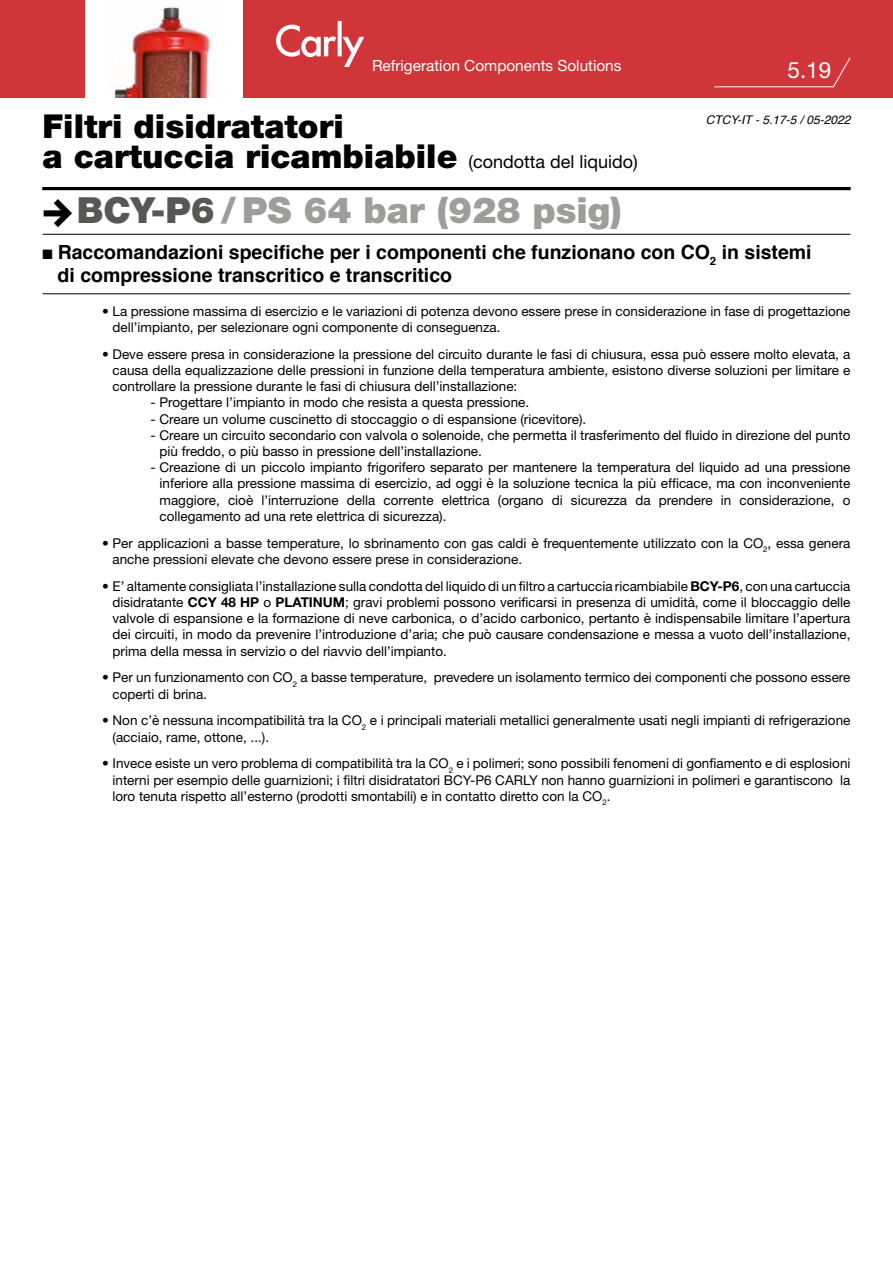
<style>
.page{position:relative;width:893px;height:1263px;background:#fff}
.page>*{position:absolute;margin:0;border:0;box-sizing:border-box;transform-origin:0 0}
.t1{font:900 36px "Helvetica Neue LT Pro";color:#9d9d9c}
.t2{font:900 33px/30px "Helvetica Neue LT Pro";color:#000}
.t3{font:22.5px "Helvetica Neue LT Pro";color:#fff}
.t4{font:700 19.5px/23.4px "Helvetica";color:#000}
.t5{font:15.3px "Helvetica Neue LT Pro";color:#fff}
.t6{font:13.5px/16.2px "Helvetica Neue LT Pro";color:#000}
.t7{font:italic 12px "Helvetica";color:#000}
.s1{font-weight:400;font-size:18px}
.s2{color:#575756}
.s3{font-weight:700}
</style>
<div class="page">
<div style="left:0;top:0;width:893px;height:98px;background:#d03639"></div>
<img style="left:276px;top:21px;width:88px;height:45px">
<svg style="left:714px;top:57px;width:137px;height:31px"></svg>
<div style="left:85px;top:0;width:157px;height:99px;background:#fff"></div>
<img style="left:114px;top:7px;width:97px;height:91px">
<hr style="left:43px;top:187px;width:807px;height:3px;background:#000">
<hr style="left:43px;top:234px;width:807px;height:1px;background:#000">
<hr style="left:43px;top:293px;width:807px;height:1px;background:#000">
<p class="t5" style="left:372px;top:56px;width:251px">Refrigeration Components Solutions</p>
<h3 class="t3" style="left:787px;top:56px;width:45px">5.19</h3>
<h2 class="t2" style="left:43px;top:111px;width:597px">Filtri disidratatori<br>a cartuccia ricambiabile <span class="s1">(condotta del liquido)</span></h2>
<h1 class="t1" style="left:77px;top:188px;width:547px"><span class="s2">BCY-P6</span> / PS 64 bar (928 psig)</h1>
<p class="t7" style="left:706px;top:110px;width:146px">CTCY-IT - 5.17-5 / 05-2022</p>
<h3 class="t4" style="left:58px;top:241px;width:755px;text-indent:-15px">■ Raccomandazioni specifiche per i componenti che funzionano con CO<sub>2</sub> in sistemi di compressione transcritico e transcritico</h3>
<p class="t6" style="left:113px;top:303px;width:739px;text-indent:-11px">• La pressione massima di esercizio e le variazioni di potenza devono essere prese in considerazione in fase di progettazione dell’impianto, per selezionare ogni componente di conseguenza.</p>
<p class="t6" style="left:113px;top:346px;width:739px;text-align:justify;text-indent:-11px">• Deve essere presa in considerazione la pressione del circuito durante le fasi di chiusura, essa può essere molto elevata, a causa della equalizzazione delle pressioni in funzione della temperatura ambiente, esistono diverse soluzioni per limitare e controllare la pressione durante le fasi di chiusura dell’installazione:</p>
<p class="t6" style="left:151px;top:394px;width:380px">- Progettare l’impianto in modo che resista a questa pressione.</p>
<p class="t6" style="left:151px;top:410px;width:437px">- Creare un volume cuscinetto di stoccaggio o di espansione (ricevitore).</p>
<p class="t6" style="left:160px;top:427px;width:692px;text-indent:-9px">- Creare un circuito secondario con valvola o solenoide, che permetta il trasferimento del fluido in direzione del punto più freddo, o più basso in pressione dell’installazione.</p>
<p class="t6" style="left:160px;top:459px;width:692px;text-align:justify;text-indent:-9px">- Creazione di un piccolo impianto frigorifero separato per mantenere la temperatura del liquido ad una pressione inferiore alla pressione massima di esercizio, ad oggi è la soluzione tecnica la più efficace, ma con inconveniente maggiore, cioè l’interruzione della corrente elettrica (organo di sicurezza da prendere in considerazione, o collegamento ad una rete elettrica di sicurezza).</p>
<p class="t6" style="left:113px;top:534px;width:739px;text-indent:-10px">• Per applicazioni a basse temperature, lo sbrinamento con gas caldi è frequentemente utilizzato con la CO<sub>2</sub>, essa genera anche pressioni elevate che devono essere prese in considerazione.</p>
<p class="t6" style="left:113px;top:577px;width:739px;text-align:justify;text-indent:-11px">• E’ altamente consigliata l’installazione sulla condotta del liquido di un filtro a cartuccia ricambiabile <span class="s3">BCY-P6</span>, con una cartuccia disidratante <span class="s3">CCY 48 HP</span> o <span class="s3">PLATINUM</span>; gravi problemi possono verificarsi in presenza di umidità, come il bloccaggio delle valvole di espansione e la formazione di neve carbonica, o d’acido carbonico, pertanto è indispensabile limitare l’apertura dei circuiti, in modo da prevenire l’introduzione d’aria; che può causare condensazione e messa a vuoto dell’installazione, prima della messa in servizio o del riavvio dell’impianto.</p>
<p class="t6" style="left:113px;top:669px;width:739px;text-indent:-11px">• Per un funzionamento con CO<sub>2</sub> a basse temperature, prevedere un isolamento termico dei componenti che possono essere coperti di brina.</p>
<p class="t6" style="left:113px;top:712px;width:739px;text-indent:-10px">• Non c’è nessuna incompatibilità tra la CO<sub>2</sub> e i principali materiali metallici generalmente usati negli impianti di refrigerazione (acciaio, rame, ottone, ...).</p>
<p class="t6" style="left:113px;top:755px;width:739px;text-align:justify;text-indent:-11px">• Invece esiste un vero problema di compatibilità tra la CO<sub>2</sub> e i polimeri; sono possibili fenomeni di gonfiamento e di esplosioni interni per esempio delle guarnizioni; i filtri disidratatori BCY-P6 CARLY non hanno guarnizioni in polimeri e garantiscono la loro tenuta rispetto all’esterno (prodotti smontabili) e in contatto diretto con la CO<sub>2</sub>.</p>
</div>
